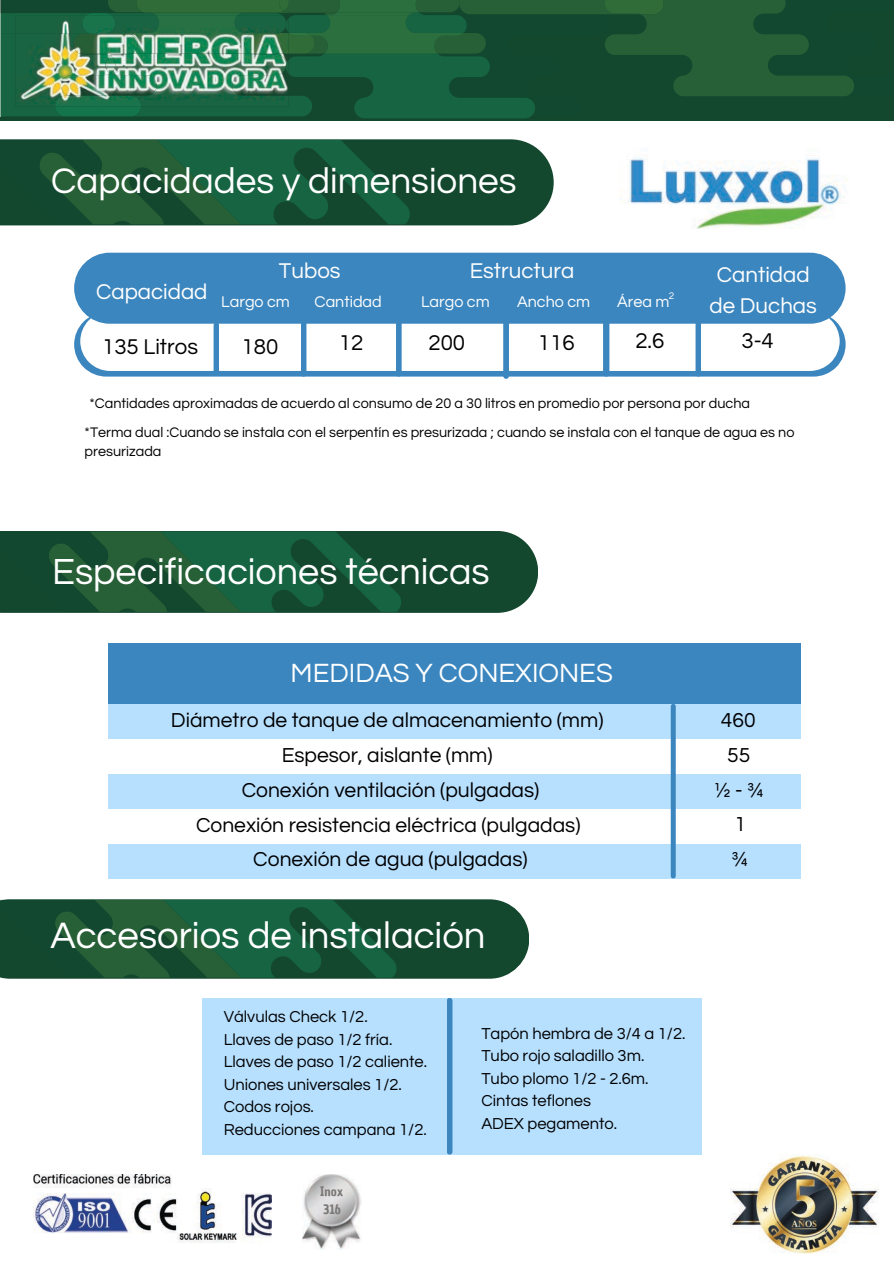
<style>
.page{position:relative;width:894px;height:1264px;background:#fff}
.page>*{position:absolute;margin:0;border:0;box-sizing:border-box;transform-origin:0 0}
.t1{font:38.25px "Questrial";color:#fff}
.t2{font:37.8px "Questrial";color:#fff}
.t3{font:36.9px "Questrial";color:#fff}
.t4{font:27.45px "Questrial";color:#fff}
.t5{font:22.2px/30.9px "Questrial";color:#fff;text-align:center}
.t6{font:22.2px "Questrial";color:#000}
.t7{font:21px/34.8px "Questrial";color:#000;text-align:center}
.t8{font:16.5px/22.5px "Questrial";color:#000}
.t9{font:16.2px "Questrial";color:#fff}
.t10{font:14.4px/19px "Questrial";color:#000}
.t11{font:12.9px/17.9px "Chau Philomene One";color:#7b7777}
.t12{font:9.9px "Questrial";color:#fff}
</style>
<div class="page">
<svg style="left:74px;top:325px;width:771px;height:51px;background:#4e92c5"></svg>
<img style="left:620px;top:155px;width:228px;height:74px">
<svg style="left:0;top:139px;width:553px;height:86px;background:#23533c"></svg>
<svg style="left:0;top:140px;width:410px;height:84px;background:#185636"></svg>
<div style="left:1px;top:0;width:892px;height:121px;background:#13472e"></div>
<svg style="left:0;top:0;width:854px;height:118px"></svg>
<img style="left:16px;top:16px;width:39px;height:18px">
<img style="left:16px;top:34px;width:39px;height:72px">
<img style="left:141px;top:16px;width:147px;height:90px">
<img style="left:141px;top:16px;width:139px;height:38px">
<img style="left:55px;top:16px;width:86px;height:90px">
<img style="left:286px;top:22px;width:1px;height:46px">
<img style="left:34px;top:1174px;width:237px;height:69px">
<img style="left:303px;top:1174px;width:58px;height:75px">
<img style="left:730px;top:1155px;width:148px;height:98px">
<svg style="left:80px;top:311px;width:759px;height:60px"></svg>
<div style="left:74px;top:253px;width:771px;height:71px;background:#3b86bf;border-radius:35px"></div>
<div style="left:213px;top:322px;width:6px;height:52px;background:#3b86bf;border-radius:3px"></div>
<div style="left:301px;top:319px;width:5px;height:57px;background:#3b86bf;border-radius:3px"></div>
<div style="left:396px;top:319px;width:5px;height:57px;background:#3b86bf;border-radius:3px"></div>
<svg style="left:503px;top:323px;width:6px;height:56px"></svg>
<svg style="left:603px;top:324px;width:6px;height:52px"></svg>
<div style="left:695px;top:319px;width:6px;height:57px;background:#3b86bf;border-radius:3px"></div>
<div style="left:108px;top:643px;width:692px;height:61px;background:#3b86bf"></div>
<svg style="left:0;top:531px;width:538px;height:82px;background:#1b5538"></svg>
<div style="left:108px;top:704px;width:692px;height:34px;background:#b7e0ff"></div>
<div style="left:108px;top:773px;width:692px;height:35px;background:#b7e0ff"></div>
<div style="left:108px;top:843px;width:692px;height:35px;background:#b7e0ff"></div>
<svg style="left:670px;top:704px;width:5px;height:174px"></svg>
<svg style="left:0;top:899px;width:529px;height:79px;background:#1b5638"></svg>
<div style="left:202px;top:997px;width:249px;height:157px;background:#b7e0ff"></div>
<div style="left:452px;top:997px;width:250px;height:157px;background:#b7e0ff"></div>
<svg style="left:446px;top:997px;width:6px;height:157px"></svg>
<h3 class="t3" style="left:51px;top:163px;width:467px">Capacidades y dimensiones</h3>
<h3 class="t5" style="left:96px;top:277px;width:113px">Capacidad</h3>
<h3 class="t6" style="left:102px;top:336px;width:97px">135 Litros</h3>
<h3 class="t5" style="left:279px;top:256px;width:63px">Tubos</h3>
<p class="t9" style="left:221px;top:293px;width:70px">Largo cm</p>
<p class="t9" style="left:314px;top:293px;width:69px">Cantidad</p>
<h3 class="t5" style="left:469px;top:256px;width:106px">Estructura</h3>
<p class="t9" style="left:421px;top:293px;width:70px">Largo cm</p>
<p class="t9" style="left:517px;top:293px;width:75px">Ancho cm</p>
<p class="t9" style="left:617px;top:293px;width:54px">Área m</p>
<p class="t12" style="left:668px;top:291px;width:7px">2</p>
<h3 class="t6" style="left:241px;top:335px;width:38px">180</h3>
<h3 class="t6" style="left:339px;top:332px;width:26px">12</h3>
<h3 class="t6" style="left:428px;top:332px;width:38px">200</h3>
<h3 class="t6" style="left:538px;top:332px;width:38px">116</h3>
<h3 class="t6" style="left:635px;top:329px;width:30px">2.6</h3>
<h3 class="t5" style="left:709px;top:259px;width:109px">Cantidad de Duchas</h3>
<h3 class="t6" style="left:741px;top:329px;width:34px">3-4</h3>
<p class="t10" style="left:89px;top:394px;width:662px">*Cantidades aproximadas de acuerdo al consumo de 20 a 30 litros en promedio por persona por ducha</p>
<p class="t10" style="left:85px;top:423px;width:711px">*Terma dual :Cuando se instala con el serpentín es presurizada ; cuando se instala con el tanque de agua es no presurizada</p>
<h2 class="t2" style="left:52px;top:553px;width:439px">Especificaciones técnicas</h2>
<h3 class="t4" style="left:290px;top:659px;width:324px">MEDIDAS Y CONEXIONES</h3>
<p class="t7" style="left:171px;top:703px;width:434px">Diámetro de tanque de almacenamiento (mm)<br>Espesor, aislante (mm)<br>Conexión ventilación (pulgadas)<br>Conexión resistencia eléctrica (pulgadas)<br>Conexión de agua (pulgadas)</p>
<p class="t7" style="left:714px;top:702px;width:50px">460<br>55<br>½ - ¾<br>1<br>¾</p>
<h1 class="t1" style="left:50px;top:916px;width:436px">Accesorios de instalación</h1>
<p class="t8" style="left:224px;top:1005px;width:205px">Válvulas Check 1/2.<br>Llaves de paso 1/2 fría.<br>Llaves de paso 1/2 caliente.<br>Uniones universales 1/2.<br>Codos rojos.<br>Reducciones campana 1/2.</p>
<p class="t11" style="left:320px;top:1182px;width:25px">Inox<br>316</p>
<p class="t8" style="left:481px;top:1022px;width:205px">Tapón hembra de 3/4 a 1/2.<br>Tubo rojo saladillo 3m.<br>Tubo plomo 1/2 - 2.6m.<br>Cintas teflones<br>ADEX pegamento.</p>
</div>
